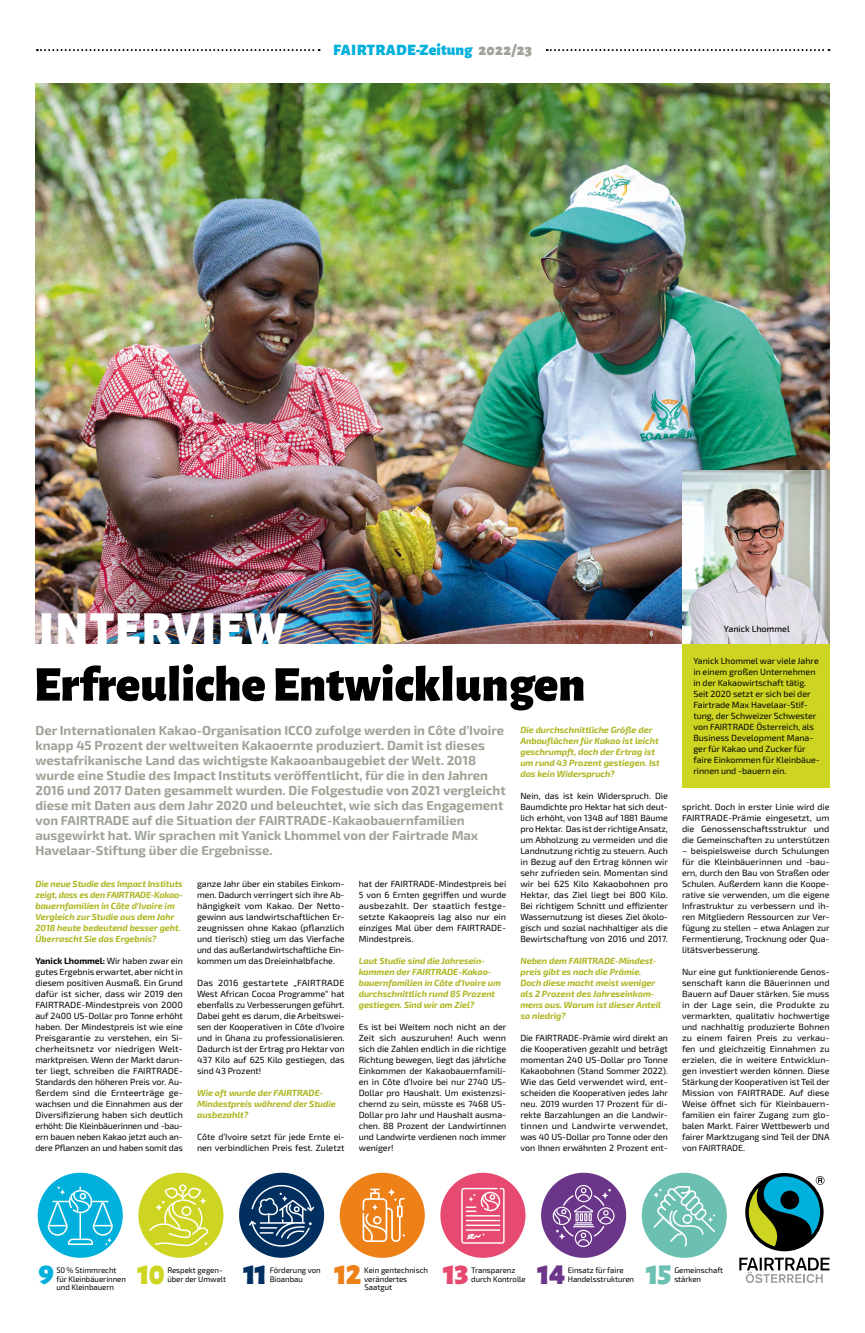
<style>
.page{position:relative;width:865px;height:1333px;background:#fff}
.page>*{position:absolute;margin:0;border:0;box-sizing:border-box;transform-origin:0 0}
.t1{font:900 50px "Alegreya Sans";color:#000}
.t2{font:900 47.9px "Alegreya Sans";letter-spacing:.02em;color:#fff}
.t3{font:900 31.3px "Alegreya Sans";color:#cdd522}
.t4{font:900 31.3px "Alegreya Sans";color:#013060}
.t5{font:900 31.3px "Alegreya Sans";color:#ee8018}
.t6{font:900 31.3px "Alegreya Sans";color:#e74a71}
.t7{font:900 31.3px "Alegreya Sans";color:#6b368a}
.t8{font:900 31.3px "Alegreya Sans";color:#6bc0b2}
.t9{font:900 31.3px "Alegreya Sans";color:#00b0dc}
.t10{font:900 16px "Alegreya Sans";letter-spacing:.01em;color:#00b0dc}
.t11{font:700 13px/15px "Exo 2";color:#9da396}
.t12{font:8.9px/11px "Exo 2";letter-spacing:-.005em;color:#000;text-align:justify}
.t13{font:italic 700 8.9px/11px "Exo 2";letter-spacing:-.005em;color:#aeb621}
.t14{font:500 8.9px "Exo 2";color:#000}
.t15{font:8px/8.5px "Exo 2";letter-spacing:-.005em;color:#000}
.s1{color:#9da396}
.s2{font-weight:700}
</style>
<div class="page">
<img style="left:35px;top:83px;width:794px;height:560px">
<svg style="left:739px;top:1173px;width:90px;height:109px"></svg>
<svg style="left:546px;top:49px;width:283px;height:2px"></svg>
<svg style="left:37px;top:49px;width:282px;height:2px"></svg>
<div style="left:682px;top:470px;width:147px;height:317px;background:#cdd522"></div>
<img style="left:682px;top:470px;width:147px;height:173px">
<div style="left:38px;top:1172px;width:85px;height:85px;background:#00b0dc;border-radius:50%"></div>
<svg style="left:48px;top:1186px;width:65px;height:58px"></svg>
<div style="left:541px;top:1172px;width:85px;height:85px;background:#6b368a;border-radius:50%"></div>
<svg style="left:552px;top:1184px;width:62px;height:62px"></svg>
<div style="left:641px;top:1172px;width:86px;height:85px;background:#6bc0b2;border-radius:50%"></div>
<svg style="left:653px;top:1185px;width:62px;height:61px"></svg>
<div style="left:340px;top:1172px;width:85px;height:85px;background:#ee8018;border-radius:50%"></div>
<svg style="left:362px;top:1188px;width:43px;height:53px"></svg>
<div style="left:239px;top:1172px;width:85px;height:85px;background:#013060;border-radius:50%"></div>
<svg style="left:249px;top:1184px;width:65px;height:62px"></svg>
<div style="left:440px;top:1172px;width:85px;height:85px;background:#e74a71;border-radius:50%"></div>
<svg style="left:461px;top:1187px;width:43px;height:56px"></svg>
<div style="left:138px;top:1172px;width:85px;height:85px;background:#cdd522;border-radius:50%"></div>
<svg style="left:149px;top:1184px;width:59px;height:62px"></svg>
<h3 class="t10" style="left:333px;top:37px;width:200px">FAIRTRADE-Zeitung <span class="s1">2022/23</span></h3>
<h2 class="t2" style="left:39px;top:589px;width:250px">INTERVIEW</h2>
<h1 class="t1" style="left:34px;top:644px;width:553px">Erfreuliche Entwicklungen</h1>
<p class="t11" style="left:35px;top:722px;width:472px">Der Internationalen Kakao-Organisation ICCO zufolge werden in Côte d’Ivoire knapp 45 Prozent der weltweiten Kakaoernte produziert. Damit ist dieses westafrikanische Land das wichtigste Kakaoanbaugebiet der Welt. 2018 wurde eine Studie des Impact Instituts veröffentlicht, für die in den Jahren 2016 und 2017 Daten gesammelt wurden. Die Folgestudie von 2021 vergleicht diese mit Daten aus dem Jahr 2020 und beleuchtet, wie sich das Engagement von FAIRTRADE auf die Situation der FAIRTRADE-Kakaobauernfamilien ausgewirkt hat. Wir sprachen mit Yanick Lhommel von der Fairtrade Max Havelaar-Stiftung über die Ergebnisse.</p>
<p class="t13" style="left:520px;top:723px;width:141px">Die durchschnittliche Größe der<br>Anbauflächen für Kakao ist leicht geschrumpft, doch der Ertrag ist um rund 43 Prozent gestiegen. Ist das kein Widerspruch?</p>
<p class="t12" style="left:520px;top:789px;width:149px;text-align:left">Nein, das ist kein Widerspruch. Die Baumdichte pro Hektar hat sich deut&shy;lich erhöht, von 1348 auf 1881 Bäume pro Hektar. Das ist der richtige Ansatz, um Abholzung zu vermeiden und die Landnutzung richtig zu steuern. Auch in Bezug auf den Ertrag können wir sehr zufrieden sein. Momentan sind wir bei 625 Kilo Kakaobohnen pro Hektar, das Ziel liegt bei 800 Kilo.<br>Bei richtigem Schnitt und effizienter Wassernutzung ist dieses Ziel ökolo&shy;gisch und sozial nachhaltiger als die Bewirtschaftung von 2016 und 2017.</p>
<p class="t13" style="left:520px;top:954px;width:142px">Neben dem FAIRTRADE-Mindest&shy;preis gibt es noch die Prämie.<br>Doch diese macht meist weniger als 2 Prozent des Jahreseinkom&shy;mens aus. Warum ist dieser Anteil so niedrig?</p>
<p class="t12" style="left:520px;top:1031px;width:149px">Die FAIRTRADE-Prämie wird direkt an die Kooperativen gezahlt und beträgt momentan 240 US-Dollar pro Tonne Kakaobohnen (Stand Sommer 2022).<br>Wie das Geld verwendet wird, ent&shy;scheiden die Kooperativen jedes Jahr neu. 2019 wurden 17 Prozent für di&shy;rekte Barzahlungen an die Landwir&shy;tinnen und Landwirte verwendet, was 40 US-Dollar pro Tonne oder den von Ihnen erwähnten 2 Prozent ent-</p>
<p class="t13" style="left:35px;top:877px;width:149px">Die neue Studie des Impact Instituts zeigt, dass es den FAIRTRADE-Kakao&shy;bauernfamilien in Côte d’Ivoire im Vergleich zur Studie aus dem Jahr 2018 heute bedeutend besser geht.<br>Überrascht Sie das Ergebnis?</p>
<p class="t12" style="left:35px;top:954px;width:149px"><span class="s2">Yanick Lhommel:</span> Wir haben zwar ein gutes Ergebnis erwartet, aber nicht in diesem positiven Ausmaß. Ein Grund dafür ist sicher, dass wir 2019 den FAIRTRADE-Mindestpreis von 2000 auf 2400 US-Dollar pro Tonne erhöht haben. Der Mindestpreis ist wie eine Preisgarantie zu verstehen, ein Si&shy;cherheitsnetz vor niedrigen Welt&shy;marktpreisen. Wenn der Markt darun&shy;ter liegt, schreiben die FAIRTRADE-Standards den höheren Preis vor. Au&shy;ßerdem sind die Ernteerträge ge&shy;wachsen und die Einnahmen aus der Diversifizierung haben sich deutlich erhöht: Die Kleinbäuerinnen und -bau&shy;ern bauen neben Kakao jetzt auch an&shy;dere Pflanzen an und haben somit das</p>
<p class="t12" style="left:359px;top:877px;width:149px">hat der FAIRTRADE-Mindestpreis bei 5 von 6 Ernten gegriffen und wurde ausbezahlt. Der staatlich festge&shy;setzte Kakaopreis lag also nur ein einziges Mal über dem FAIRTRADE-Mindestpreis.</p>
<p class="t13" style="left:359px;top:954px;width:144px">Laut Studie sind die Jahresein&shy;kommen der FAIRTRADE-Kakao&shy;bauernfamilien in Côte d’Ivoire um durchschnittlich rund 85 Prozent gestiegen. Sind wir am Ziel?</p>
<p class="t12" style="left:359px;top:1020px;width:149px;text-align:left">Es ist bei Weitem noch nicht an der Zeit sich auszuruhen! Auch wenn sich die Zahlen endlich in die richtige Richtung bewegen, liegt das jährliche Einkommen der Kakaobauernfamili&shy;en in Côte d’Ivoire bei nur 2740 US-Dollar pro Haushalt. Um existenzsi&shy;chernd zu sein, müsste es 7468 US-Dollar pro Jahr und Haushalt ausma&shy;chen. 88 Prozent der Landwirtinnen und Landwirte verdienen noch immer weniger!</p>
<p class="t12" style="left:197px;top:877px;width:149px;text-align:left">ganze Jahr über ein stabiles Einkom&shy;men. Dadurch verringert sich ihre Ab&shy;hängigkeit vom Kakao. Der Netto&shy;gewinn aus landwirtschaftlichen Er&shy;zeugnissen ohne Kakao (pflanzlich und tierisch) stieg um das Vierfache und das außerlandwirtschaftliche Ein&shy;kommen um das Dreieinhalbfache.</p>
<p class="t12" style="left:197px;top:976px;width:149px">Das 2016 gestartete „FAIRTRADE West African Cocoa Programme“ hat ebenfalls zu Verbesserungen geführt.<br>Dabei geht es darum, die Arbeitswei&shy;sen der Kooperativen in Côte d’Ivoire und in Ghana zu professionalisieren.<br>Dadurch ist der Ertrag pro Hektar von 437 Kilo auf 625 Kilo gestiegen, das sind 43 Prozent!</p>
<p class="t13" style="left:197px;top:1086px;width:140px">Wie oft wurde der FAIRTRADE-<br>Mindestpreis während der Studie ausbezahlt?</p>
<p class="t12" style="left:197px;top:1130px;width:149px">Côte d’Ivoire setzt für jede Ernte ei&shy;nen verbindlichen Preis fest. Zuletzt</p>
<p class="t14" style="left:723px;top:623px;width:67px">Yanick Lhommel</p>
<p class="t12" style="left:693px;top:654px;width:128px;text-align:left">Yanick Lhommel war viele Jahre in einem großen Unternehmen in der Kakaowirtschaft tätig.<br>Seit 2020 setzt er sich bei der<br>Fairtrade Max Havelaar-Stif&shy;tung, der Schweizer Schwester von FAIRTRADE Österreich, als<br>Business Development Mana&shy;ger für Kakao und Zucker für faire Einkommen für Kleinbäue&shy;rinnen und -bauern ein.</p>
<p class="t12" style="left:682px;top:800px;width:149px">spricht. Doch in erster Linie wird die FAIRTRADE-Prämie eingesetzt, um die Genossenschaftsstruktur und die Gemeinschaften zu unterstützen</p>
<p class="t12" style="left:682px;top:844px;width:149px">– beispielsweise durch Schulungen für die Kleinbäuerinnen und -bau&shy;ern, durch den Bau von Straßen oder Schulen. Außerdem kann die Koope&shy;rative sie verwenden, um die eigene Infrastruktur zu verbessern und ih&shy;ren Mitgliedern Ressourcen zur Ver&shy;fügung zu stellen – etwa Anlagen zur Fermentierung, Trocknung oder Qua&shy;litätsverbesserung.</p>
<p class="t12" style="left:682px;top:965px;width:149px">Nur eine gut funktionierende Genos&shy;senschaft kann die Bäuerinnen und Bauern auf Dauer stärken. Sie muss in der Lage sein, die Produkte zu vermarkten, qualitativ hochwertige und nachhaltig produzierte Bohnen zu einem fairen Preis zu verkau&shy;fen und gleichzeitig Einnahmen zu erzielen, die in weitere Entwicklun&shy;gen investiert werden können. Diese Stärkung der Kooperativen ist Teil der Mission von FAIRTRADE. Auf diese Weise öffnet sich für Kleinbauern&shy;familien ein fairer Zugang zum glo&shy;balen Markt. Fairer Wettbewerb und fairer Marktzugang sind Teil der DNA von FAIRTRADE.</p>
<h3 class="t9" style="left:39px;top:1248px;width:17px">9</h3>
<p class="t15" style="left:56px;top:1265px;width:71px">50 % Stimmrecht für Kleinbäuerinnen und Kleinbauern</p>
<h3 class="t3" style="left:137px;top:1248px;width:29px">10</h3>
<p class="t15" style="left:167px;top:1265px;width:60px">Respekt gegen&shy;über der Umwelt</p>
<h3 class="t4" style="left:243px;top:1248px;width:25px">11</h3>
<p class="t15" style="left:270px;top:1265px;width:53px">Förderung von<br>Bioanbau</p>
<h3 class="t5" style="left:334px;top:1248px;width:29px">12</h3>
<p class="t15" style="left:364px;top:1265px;width:65px">Kein gentechnisch verändertes<br>Saatgut</p>
<h3 class="t6" style="left:443px;top:1248px;width:27px">13</h3>
<p class="t15" style="left:471px;top:1265px;width:56px">Transparenz durch Kontrolle</p>
<h3 class="t7" style="left:537px;top:1248px;width:29px">14</h3>
<p class="t15" style="left:568px;top:1265px;width:68px">Einsatz für faire<br>Handelsstrukturen</p>
<h3 class="t8" style="left:646px;top:1248px;width:27px">15</h3>
<p class="t15" style="left:674px;top:1265px;width:50px">Gemeinschaft stärken</p>
</div>
